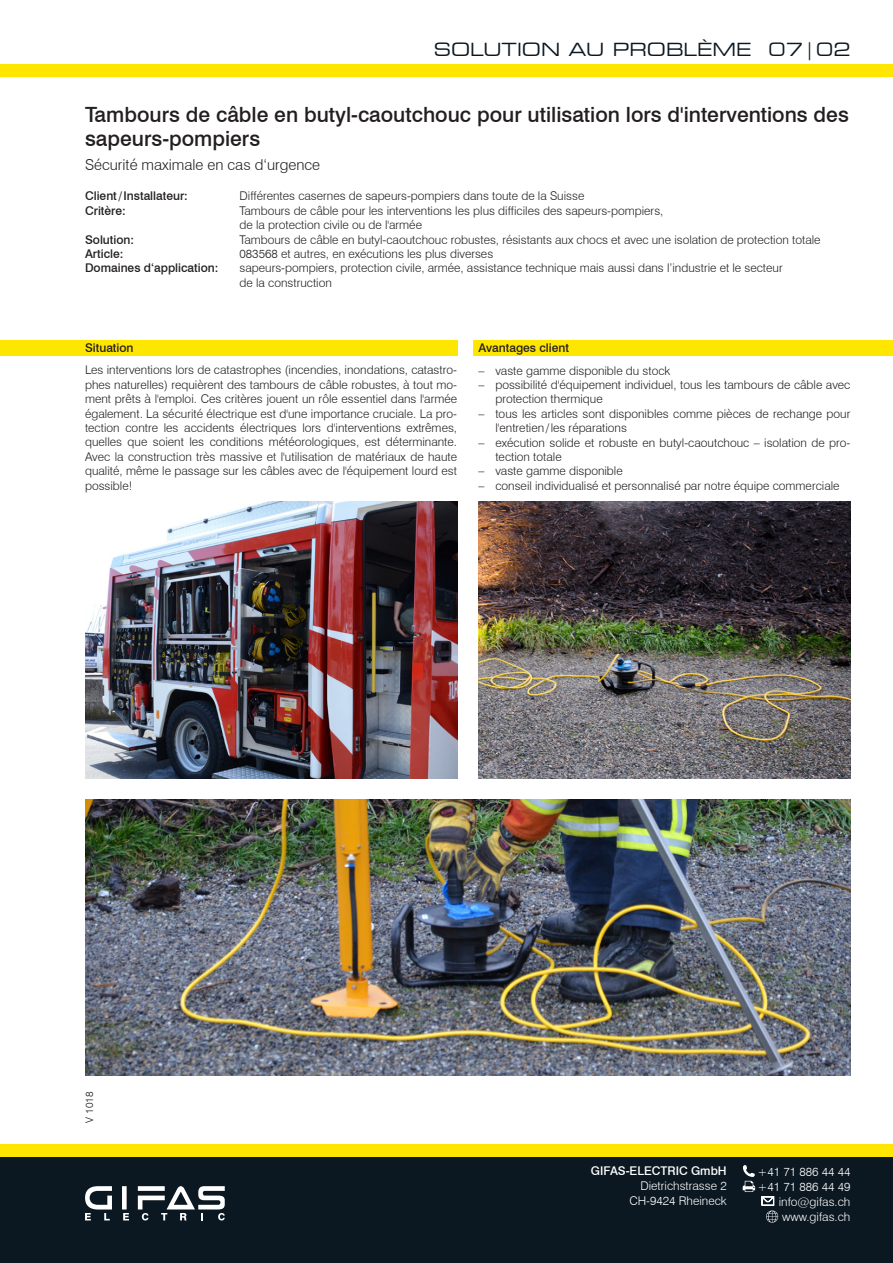
<style>
.page{position:relative;width:893px;height:1263px;background:#fff}
.page>*{position:absolute;margin:0;border:0;box-sizing:border-box;transform-origin:0 0}
.t1{font:500 21px/24px "Swiss 721 BT";color:#231f20}
.t2{font:expanded 18px "Square 721 BT";color:#0b1721}
.t3{font:300 15px "Swiss 721 BT";color:#231f20}
.Aufzählung{font:300 12px/14.4px "Swiss 721 BT";color:#231f20}
.Aufzählung-2{font:500 12px "Swiss 721 BT";color:#231f20}
.t4{font:300 12px/15px "Swiss 721 BT";color:#fff;text-align:right}
.t5{font:500 12px "Swiss 721 BT";color:#fff}
.t6{font:300 10.5px "Swiss 721 BT";color:#231f20}
</style>
<div class="page">
<div style="left:0;top:1157px;width:893px;height:106px;background:#0b1721"></div>
<div style="left:0;top:1144px;width:893px;height:13px;background:#ffe601"></div>
<div style="left:0;top:64px;width:893px;height:13px;background:#ffe601"></div>
<div style="left:122px;top:1186px;width:5px;height:23px;background:#fff"></div>
<svg style="left:85px;top:1186px;width:27px;height:34px"></svg>
<svg style="left:123px;top:1213px;width:6px;height:7px"></svg>
<svg style="left:138px;top:1186px;width:87px;height:34px"></svg>
<svg style="left:743px;top:1165px;width:12px;height:27px"></svg>
<svg style="left:762px;top:1196px;width:16px;height:26px"></svg>
<div style="left:0;top:340px;width:457px;height:16px;background:#ffe601"></div>
<div style="left:473px;top:340px;width:420px;height:16px;background:#ffe601"></div>
<img style="left:85px;top:799px;width:765px;height:277px">
<img style="left:85px;top:502px;width:372px;height:276px">
<img style="left:478px;top:502px;width:372px;height:276px">
<h2 class="t2" style="left:434px;top:39px;width:418px">SOLUTION AU PROBLÈME 07|02</h2>
<p class="t1" style="left:85px;top:103px;width:765px">Tambours de câble en butyl-caoutchouc pour utilisation lors d'interventions des sapeurs-pompiers</p>
<p class="t3" style="left:85px;top:155px;width:237px">Sécurité maximale en cas d‘urgence</p>
<p class="Aufzählung-2" style="left:85px;top:189px;width:104px">Client/Installateur:</p>
<p class="Aufzählung" style="left:240px;top:189px;width:346px">Différentes casernes de sapeurs-pompiers dans toute de la Suisse</p>
<p class="Aufzählung-2" style="left:85px;top:203px;width:42px">Critère:</p>
<p class="Aufzählung" style="left:240px;top:203px;width:425px">Tambours de câble pour les interventions les plus difficiles des sapeurs-pompiers, de la protection civile ou de l'armée</p>
<p class="Aufzählung-2" style="left:85px;top:232px;width:51px">Solution:</p>
<p class="Aufzählung" style="left:240px;top:232px;width:582px">Tambours de câble en butyl-caoutchouc robustes, résistants aux chocs et avec une isolation de protection totale</p>
<p class="Aufzählung-2" style="left:85px;top:247px;width:40px">Article:</p>
<p class="Aufzählung" style="left:240px;top:246px;width:255px">083568 et autres, en exécutions les plus diverses</p>
<p class="Aufzählung-2" style="left:85px;top:261px;width:135px">Domaines d‘application:</p>
<p class="Aufzählung" style="left:240px;top:261px;width:545px">sapeurs-pompiers, protection civile, armée, assistance technique mais aussi dans l’industrie et le secteur de la construction</p>
<p class="Aufzählung-2" style="left:85px;top:340px;width:50px">Situation</p>
<p class="Aufzählung" style="left:85px;top:363px;width:374px;text-align:justify">Les interventions lors de catastrophes (incendies, inondations, catastro&shy;phes naturelles) requièrent des tambours de câble robustes, à tout mo&shy;ment prêts à l'emploi. Ces critères jouent un rôle essentiel dans l'armée également. La sécurité électrique est d'une importance cruciale. La pro&shy;tection contre les accidents électriques lors d'interventions extrêmes, quelles que soient les conditions météorologiques, est déterminante.<br>Avec la construction très massive et l'utilisation de matériaux de haute qualité, même le passage sur les câbles avec de l'équipement lourd est possible!</p>
<p class="Aufzählung-2" style="left:478px;top:340px;width:92px">Avantages client</p>
<p class="Aufzählung" style="left:478px;top:363px;width:194px">– vaste gamme disponible du stock</p>
<p class="Aufzählung" style="left:495px;top:377px;width:357px;text-indent:-17px">– possibilité d'équipement individuel, tous les tambours de câble avec protection thermique</p>
<p class="Aufzählung" style="left:495px;top:406px;width:357px;text-indent:-17px">– tous les articles sont disponibles comme pièces de rechange pour l'entretien/les réparations</p>
<p class="Aufzählung" style="left:495px;top:435px;width:357px;text-indent:-17px">– exécution solide et robuste en butyl-caoutchouc – isolation de pro&shy;tection totale</p>
<p class="Aufzählung" style="left:478px;top:464px;width:146px">– vaste gamme disponible</p>
<p class="Aufzählung" style="left:478px;top:478px;width:363px">– conseil individualisé et personnalisé par notre équipe commerciale</p>
<p class="t6" style="left:83px;top:1123px;width:33px;rotate:-90deg">V 1018</p>
<p class="t5" style="left:591px;top:1164px;width:137px">GIFAS-ELECTRIC GmbH</p>
<p class="t4" style="left:629px;top:1178px;width:99px">Dietrichstrasse 2<br>CH-9424 Rheineck</p>
<p class="t4" style="left:757px;top:1164px;width:95px">+41 71 886 44 44 +41 71 886 44 49 info@gifas.ch www.gifas.ch</p>
</div>
